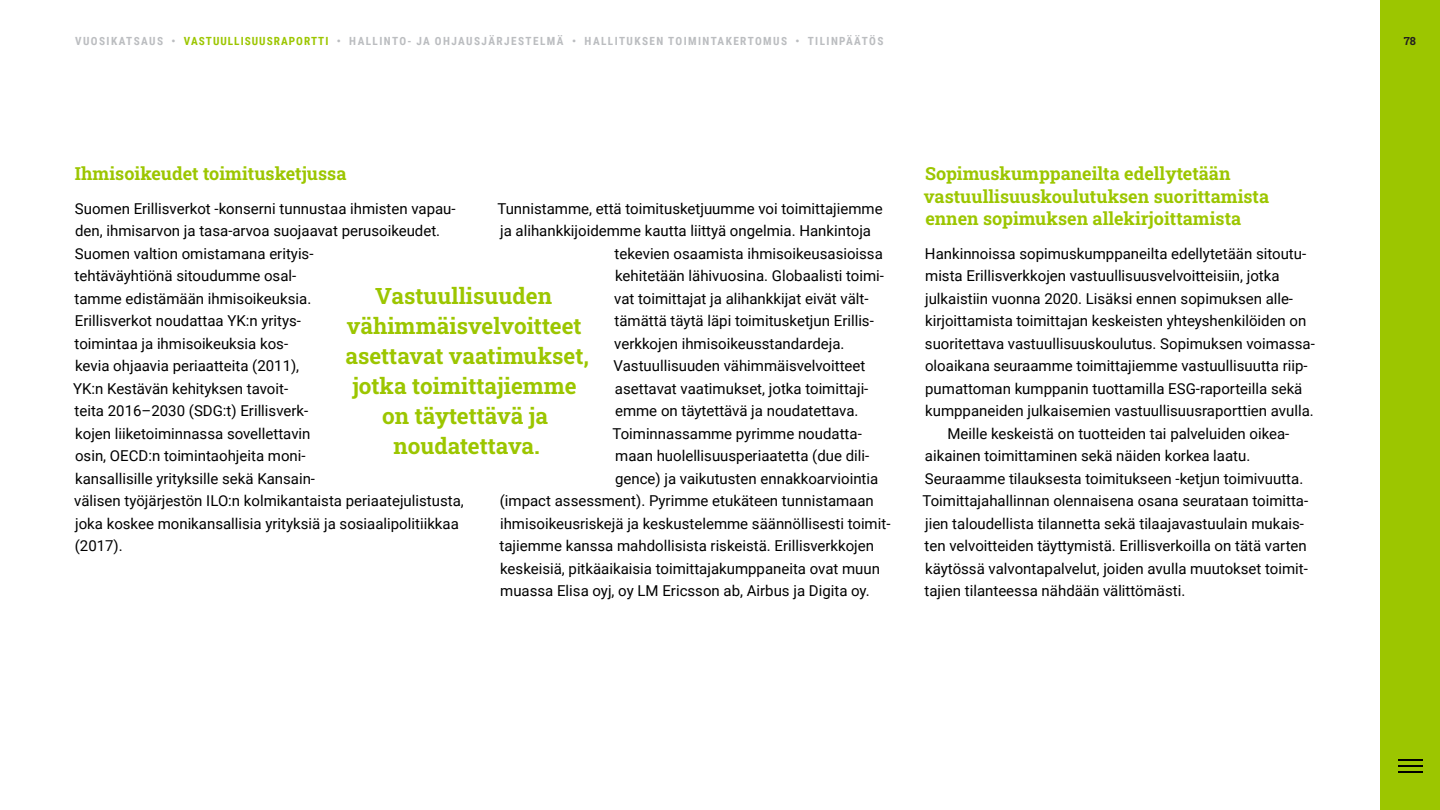
<style>
.page{position:relative;width:1440px;height:810px;background:#fff}
.page>*{position:absolute;margin:0;border:0;box-sizing:border-box;transform-origin:0 0}
.Nosto{font:700 22.5px/30px "Roboto Slab";color:#9cc600;text-align:center}
.Väliotsikko_2{font:700 18px/22.5px "Roboto Slab";color:#9cc600}
.Body{font:15px/22.5px "Roboto";color:#000}
.Body_2{font:15px/22.5px "Roboto";color:#000}
.t1{font:700 11.25px "Roboto Condensed";letter-spacing:.125em;color:#bbbdc0}
.t2{font:700 11.25px "Roboto Slab";color:#231f20}
.s1{color:#9cc600}
</style>
<div class="page">
<div style="left:1380px;top:0;width:60px;height:810px;background:#9cc600"></div>
<hr style="left:1398px;top:759px;width:24px;height:2px;background:#000">
<hr style="left:1398px;top:765px;width:24px;height:2px;background:#000">
<svg style="left:1398px;top:771px;width:24px;height:1px"></svg>
<p class="t1" style="left:75px;top:34px;width:810px">VUOSIKATSAUS • <span class="s1">VASTUULLISUUSRAPORTTI</span> • HALLINTO- JA OHJAUSJÄRJESTELMÄ • HALLITUKSEN TOIMINTAKERTOMUS • TILINPÄÄTÖS</p>
<p class="t2" style="left:1404px;top:34px;width:14px">78</p>
<p class="Väliotsikko_2" style="left:75px;top:162px;width:273px">Ihmisoikeudet toimitusketjussa</p>
<p class="Body" style="left:73px;top:197px;width:392px">Suomen Erillisverkot -konserni tunnustaa ihmisten vapau&shy;den, ihmisarvon ja tasa-arvoa suojaavat perusoikeudet.<br>Suomen valtion omistamana erityis-<br>tehtäväyhtiönä sitoudumme osal-<br>tamme edistämään ihmisoikeuksia.<br>Erillisverkot noudattaa YK:n yritys-<br>toimintaa ja ihmisoikeuksia kos-<br>kevia ohjaavia periaatteita (2011),<br>YK:n Kestävän kehityksen tavoit-<br>teita 2016–2030 (SDG:t) Erillisverk-<br>kojen liiketoiminnassa sovellettavin<br>osin, OECD:n toimintaohjeita moni-<br>kansallisille yrityksille sekä Kansain-<br>välisen työjärjestön ILO:n kolmikantaista periaatejulistusta, joka koskee monikansallisia yrityksiä ja sosiaalipolitiikkaa (2017).</p>
<p class="Body" style="left:497px;top:197px;width:387px">Tunnistamme, että toimitusketjuumme voi toimittajiemme</p>
<p class="Body" style="left:500px;top:219px;width:372px">ja alihankkijoidemme kautta liittyä ongelmia. Hankintoja</p>
<p class="Body" style="left:615px;top:242px;width:270px">tekevien osaamista ihmisoikeusasioissa</p>
<p class="Body" style="left:615px;top:264px;width:270px">kehitetään lähivuosina. Globaalisti toimi-</p>
<p class="Body" style="left:614px;top:287px;width:256px">vat toimittajat ja alihankkijat eivät vält-</p>
<p class="Body" style="left:615px;top:309px;width:260px">tämättä täytä läpi toimitusketjun Erillis-</p>
<p class="Body" style="left:614px;top:332px;width:229px">verkkojen ihmisoikeusstandardeja.</p>
<p class="Body" style="left:614px;top:354px;width:253px">Vastuullisuuden vähimmäisvelvoitteet</p>
<p class="Body" style="left:615px;top:377px;width:255px">asettavat vaatimukset, jotka toimittaji-</p>
<p class="Body" style="left:615px;top:399px;width:243px">emme on täytettävä ja noudatettava.</p>
<p class="Body" style="left:612px;top:422px;width:251px">Toiminnassamme pyrimme noudatta-</p>
<p class="Body" style="left:615px;top:444px;width:256px">maan huolellisuusperiaatetta (due dili-</p>
<p class="Body" style="left:615px;top:467px;width:265px">gence) ja vaikutusten ennakkoarviointia</p>
<p class="Body" style="left:500px;top:489px;width:376px">(impact assessment). Pyrimme etukäteen tunnistamaan</p>
<p class="Body" style="left:500px;top:512px;width:392px">ihmisoikeusriskejä ja keskustelemme säännöllisesti toimit-</p>
<p class="Body" style="left:500px;top:534px;width:376px">tajiemme kanssa mahdollisista riskeistä. Erillisverkkojen</p>
<p class="Body" style="left:500px;top:557px;width:381px">keskeisiä, pitkäaikaisia toimittajakumppaneita ovat muun</p>
<p class="Body" style="left:500px;top:579px;width:369px">muassa Elisa oyj, oy LM Ericsson ab, Airbus ja Digita oy.</p>
<p class="Nosto" style="left:345px;top:280px;width:245px">Vastuullisuuden vähimmäisvelvoitteet asettavat vaatimukset, jotka toimittajiemme on täytettävä ja noudatettava.</p>
<p class="Väliotsikko_2" style="left:924px;top:162px;width:347px">Sopimuskumppaneilta edellytetään vastuullisuuskoulutuksen suorittamista ennen sopimuksen allekirjoittamista</p>
<p class="Body" style="left:925px;top:242px;width:391px">Hankinnoissa sopimuskumppaneilta edellytetään sitoutu&shy;mista Erillisverkkojen vastuullisuusvelvoitteisiin, jotka julkaistiin vuonna 2020. Lisäksi ennen sopimuksen alle&shy;kirjoittamista toimittajan keskeisten yhteyshenkilöiden on suoritettava vastuullisuuskoulutus. Sopimuksen voimassa&shy;oloaikana seuraamme toimittajiemme vastuullisuutta riip&shy;pumattoman kumppanin tuottamilla ESG-raporteilla sekä kumppaneiden julkaisemien vastuullisuusraporttien avulla.</p>
<p class="Body_2" style="left:922px;top:422px;width:387px;text-indent:25px">Meille keskeistä on tuotteiden tai palveluiden oikea&shy;aikainen toimittaminen sekä näiden korkea laatu.<br>Seuraamme tilauksesta toimitukseen -ketjun toimivuutta.<br>Toimittajahallinnan olennaisena osana seurataan toimitta&shy;jien taloudellista tilannetta sekä tilaajavastuulain mukais&shy;ten velvoitteiden täyttymistä. Erillisverkoilla on tätä varten käytössä valvontapalvelut, joiden avulla muutokset toimit&shy;tajien tilanteessa nähdään välittömästi.</p>
</div>
